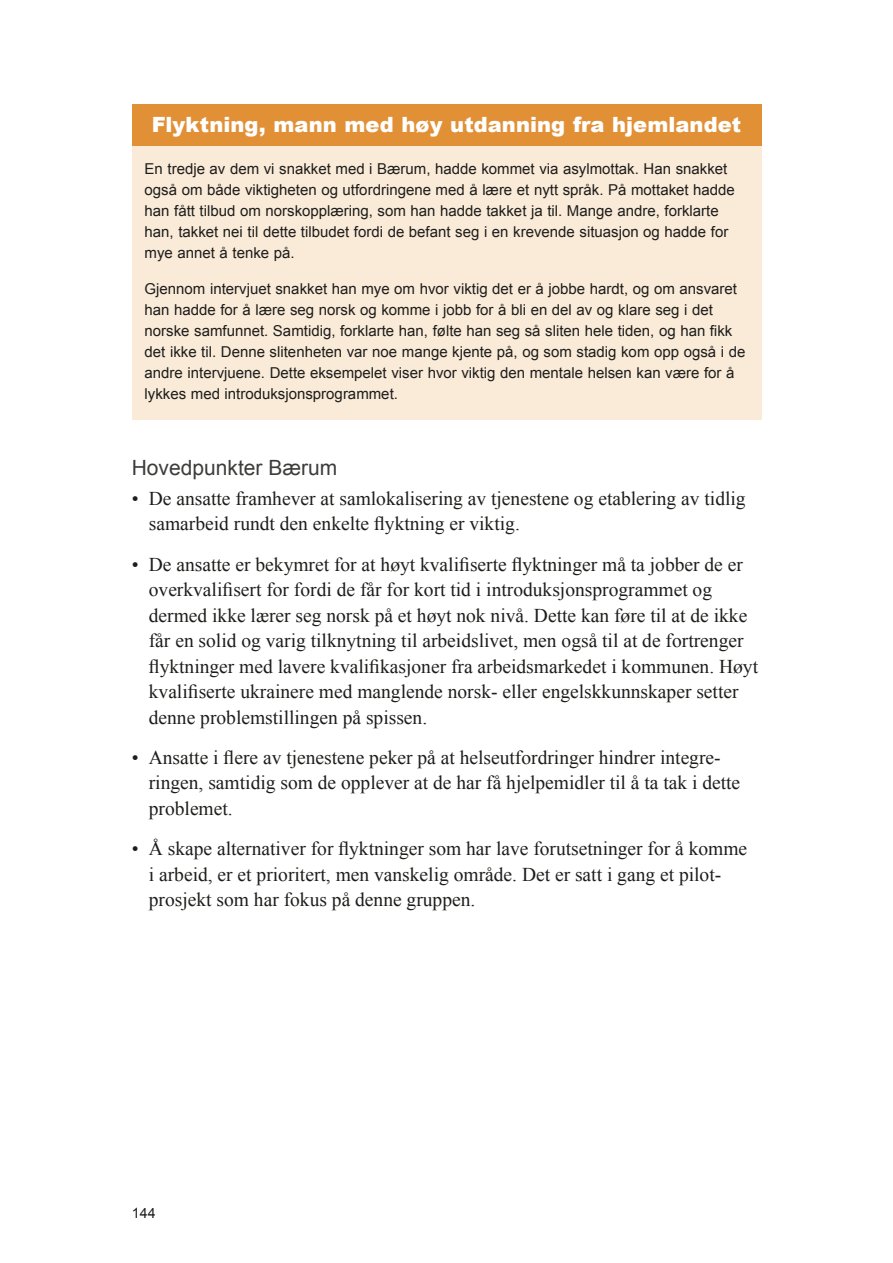
<style>
.page{position:relative;width:893px;height:1263px;background:#fff}
.page>*{position:absolute;margin:0;border:0;box-sizing:border-box;transform-origin:0 0}
.Faktaboks_tittel_stor{font:900 21px "Arial";letter-spacing:.005em;color:#fff}
.H3_Heading{font:21px "Arial";color:#3c3c3b}
.t1{font:19.5px/25.5px "Times New Roman";color:#1d1d1b}
.Faktaboks_tekst_siste{font:15px/21px "Arial";color:#1d1d1b}
.Faktaboks_tekst{font:15px/21px "Arial";color:#1d1d1b}
.t2{font:14.25px "Arial";color:#1d1d1b}
</style>
<div class="page">
<div style="left:132px;top:104px;width:629px;height:43px;background:#e29036"></div>
<div style="left:132px;top:146px;width:629px;height:132px;background:#faead8"></div>
<div style="left:132px;top:266px;width:629px;height:153px;background:#faead8"></div>
<h2 class="Faktaboks_tittel_stor" style="left:152px;top:109px;width:591px">Flyktning, mann med høy utdanning fra hjemlandet</h2>
<p class="Faktaboks_tekst" style="left:145px;top:159px;width:592px">En tredje av dem vi snakket med i Bærum, hadde kommet via asylmottak. Han snakket også om både viktigheten og utfordringene med å lære et nytt språk. På mottaket hadde han fått tilbud om norskopplæring, som han hadde takket ja til. Mange andre, forklarte han, takket nei til dette tilbudet fordi de befant seg i en krevende situasjon og hadde for mye annet å tenke på.</p>
<p class="Faktaboks_tekst_siste" style="left:145px;top:279px;width:602px">Gjennom intervjuet snakket han mye om hvor viktig det er å jobbe hardt, og om ansvaret han hadde for å lære seg norsk og komme i jobb for å bli en del av og klare seg i det norske samfunnet. Samtidig, forklarte han, følte han seg så sliten hele tiden, og han fikk det ikke til. Denne slitenheten var noe mange kjente på, og som stadig kom opp også i de andre intervjuene. Dette eksempelet viser hvor viktig den mentale helsen kan være for å lykkes med introduksjonsprogrammet.</p>
<h3 class="H3_Heading" style="left:132px;top:454px;width:207px">Hovedpunkter Bærum</h3>
<p class="t1" style="left:149px;top:485px;width:598px;text-indent:-17px">• De ansatte framhever at samlokalisering av tjenestene og etablering av tidlig samarbeid rundt den enkelte flyktning er viktig.</p>
<p class="t1" style="left:149px;top:551px;width:611px;text-indent:-17px">• De ansatte er bekymret for at høyt kvalifiserte flyktninger må ta jobber de er overkvalifisert for fordi de får for kort tid i introduksjonsprogrammet og dermed ikke lærer seg norsk på et høyt nok nivå. Dette kan føre til at de ikke får en solid og varig tilknytning til arbeidslivet, men også til at de fortrenger flyktninger med lavere kvalifikasjoner fra arbeidsmarkedet i kommunen. Høyt kvalifiserte ukrainere med manglende norsk- eller engelskkunnskaper setter denne problemstillingen på spissen.</p>
<p class="t1" style="left:149px;top:744px;width:593px;text-indent:-17px">• Ansatte i flere av tjenestene peker på at helseutfordringer hindrer integre&shy;ringen, samtidig som de opplever at de har få hjelpemidler til å ta tak i dette problemet.</p>
<p class="t1" style="left:149px;top:836px;width:600px;text-indent:-17px">• Å skape alternativer for flyktninger som har lave forutsetninger for å komme i arbeid, er et prioritert, men vanskelig område. Det er satt i gang et pilot&shy;prosjekt som har fokus på denne gruppen.</p>
<p class="t2" style="left:132px;top:1204px;width:25px">144</p>
</div>
